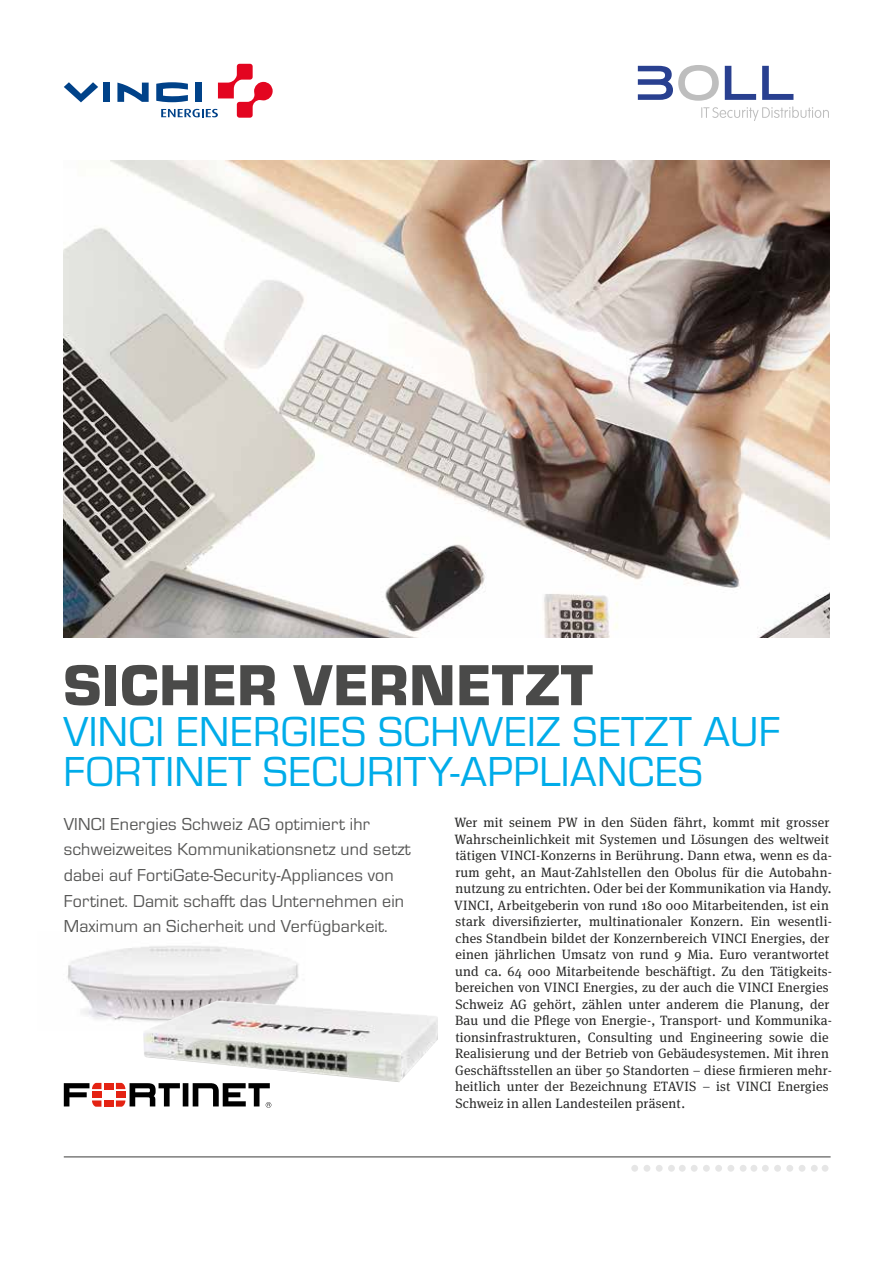
<style>
.page{position:relative;width:893px;height:1263px;background:#fff}
.page>*{position:absolute;margin:0;border:0;box-sizing:border-box;transform-origin:0 0}
.t1{font:900 60px "Eurostile";letter-spacing:.01em;color:#4a4a49}
.t2{font:43.5px/40.5px "Eurostile";letter-spacing:.01em;color:#00ace9}
.t3{font:18px/25.5px "Eurostile";letter-spacing:.01em;color:#575756}
.t4{font:13.5px/16.5px "Meta Serif OT";letter-spacing:.01em;color:#282827}
</style>
<div class="page">
<img style="left:67px;top:946px;width:232px;height:75px">
<img style="left:64px;top:161px;width:765px;height:477px">
<hr style="left:64px;top:1157px;width:767px;height:1px;background:#3c3c3b">
<div style="left:762px;top:1165px;width:7px;height:7px;background:#e6e6e6;border-radius:50%"></div>
<div style="left:774px;top:1165px;width:7px;height:7px;background:#e6e6e6;border-radius:50%"></div>
<div style="left:786px;top:1165px;width:7px;height:7px;background:#e6e6e6;border-radius:50%"></div>
<div style="left:799px;top:1165px;width:6px;height:7px;background:#e6e6e6;border-radius:50%"></div>
<div style="left:811px;top:1165px;width:7px;height:7px;background:#e6e6e6;border-radius:50%"></div>
<div style="left:822px;top:1165px;width:6px;height:7px;background:#e6e6e6;border-radius:50%"></div>
<div style="left:691px;top:1165px;width:7px;height:7px;background:#e6e6e6;border-radius:50%"></div>
<div style="left:703px;top:1165px;width:7px;height:7px;background:#e6e6e6;border-radius:50%"></div>
<div style="left:715px;top:1165px;width:7px;height:7px;background:#e6e6e6;border-radius:50%"></div>
<div style="left:727px;top:1165px;width:7px;height:7px;background:#e6e6e6;border-radius:50%"></div>
<div style="left:740px;top:1165px;width:7px;height:7px;background:#e6e6e6;border-radius:50%"></div>
<div style="left:750px;top:1165px;width:7px;height:7px;background:#e6e6e6;border-radius:50%"></div>
<div style="left:631px;top:1165px;width:7px;height:7px;background:#e6e6e6;border-radius:50%"></div>
<div style="left:643px;top:1165px;width:7px;height:7px;background:#e6e6e6;border-radius:50%"></div>
<div style="left:656px;top:1165px;width:7px;height:7px;background:#e6e6e6;border-radius:50%"></div>
<div style="left:668px;top:1165px;width:7px;height:7px;background:#e6e6e6;border-radius:50%"></div>
<div style="left:679px;top:1165px;width:7px;height:7px;background:#e6e6e6;border-radius:50%"></div>
<div style="left:104px;top:1083px;width:9px;height:6px;background:#e42313"></div>
<div style="left:104px;top:1100px;width:9px;height:7px;background:#e42313"></div>
<svg style="left:64px;top:1083px;width:37px;height:24px"></svg>
<svg style="left:116px;top:1083px;width:155px;height:25px"></svg>
<div style="left:103px;top:83px;width:7px;height:19px;background:#004289"></div>
<svg style="left:117px;top:83px;width:32px;height:19px"></svg>
<svg style="left:64px;top:82px;width:34px;height:20px"></svg>
<svg style="left:156px;top:64px;width:117px;height:54px"></svg>
<svg style="left:638px;top:65px;width:191px;height:56px"></svg>
<img style="left:143px;top:1000px;width:295px;height:82px">
<h1 class="t1" style="left:63px;top:652px;width:531px">SICHER VERNETZT</h1>
<h2 class="t2" style="left:63px;top:712px;width:718px">VINCI Energies Schweiz setzt auf<br>Fortinet Security-Appliance</h2>
<h2 class="t2" style="left:678px;top:752px;width:27px">s</h2>
<h3 class="t3" style="left:64px;top:812px;width:349px">VINCI Energies Schweiz AG optimiert ihr schweizweites Kommunikationsnetz und setzt dabei auf FortiGate-Security-Appliances von Fortinet. Damit schafft das Unternehmen ein Maximum an Sicherheit und Verfügbarkeit.</h3>
<p class="t4" style="left:454px;top:814px;width:379px">Wer mit seinem PW in den Süden fährt, kommt mit grosser Wahrscheinlichkeit mit Systemen und Lösungen des weltweit tätigen VINCI-Konzerns in Berührung. Dann etwa, wenn es da&shy;rum geht, an Maut-Zahlstellen den Obolus für die Autobahn&shy;nutzung zu entrichten. Oder bei der Kommunikation via Handy.<br>VINCI, Arbeitgeberin von rund 180 000 Mitarbeitenden, ist ein stark diversifizierter, multinationaler Konzern. Ein wesentli&shy;ches Standbein bildet der Konzernbereich VINCI Energies, der einen jährlichen Umsatz von rund 9 Mia. Euro verantwortet und ca. 64 000 Mitarbeitende beschäftigt. Zu den Tätigkeits&shy;bereichen von VINCI Energies, zu der auch die VINCI Energies Schweiz AG gehört, zählen unter anderem die Planung, der Bau und die Pflege von Energie-, Transport- und Kommunika&shy;tionsinfrastrukturen, Consulting und Engineering sowie die Realisierung und der Betrieb von Gebäudesystemen. Mit ihren Geschäftsstellen an über 50 Standorten – diese firmieren mehr&shy;heitlich unter der Bezeichnung ETAVIS – ist VINCI Energies Schweiz in allen Landesteilen präsent.</p>
</div>
